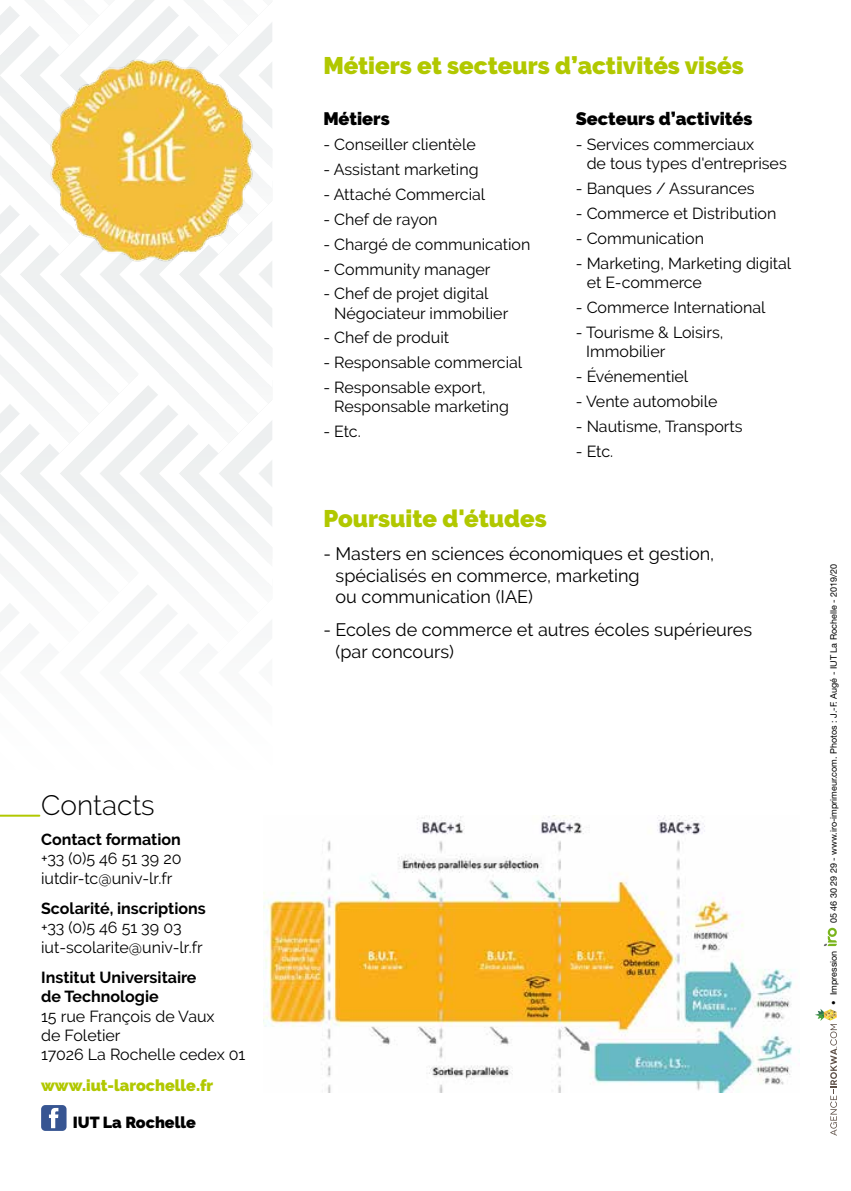
<style>
.page{position:relative;width:851px;height:1191px;background:#fff}
.page>*{position:absolute;margin:0;border:0;box-sizing:border-box;transform-origin:0 0}
.t1{font:300 28px "Raleway";color:#000}
.t2{font:900 24px "Raleway";color:#b1c800}
.t3{font:18px/21.6px "Raleway";color:#000}
.t4{font:900 18px "Raleway";color:#000}
.t5{font:16px/19.2px "Raleway";color:#000}
.t6{font:700 16px/19.2px "Raleway";color:#000}
.t7{font:900 16px "Raleway";color:#b1c800}
.t8{font:900 16px "Raleway";color:#000}
.t9{font:9px "Helvetica Neue LT Std";color:#000}
</style>
<div class="page">
<svg style="left:0;top:0;width:272px;height:622px"></svg>
<svg style="left:815px;top:1009px;width:21px;height:126px"></svg>
<svg style="left:823px;top:927px;width:13px;height:19px"></svg>
<div style="left:41px;top:1105px;width:25px;height:25px;background:#375592;border-radius:4px"></div>
<svg style="left:49px;top:1107px;width:9px;height:21px"></svg>
<hr style="left:0;top:814px;width:39px;height:2px;background:#b1c800">
<img style="left:263px;top:815px;width:536px;height:277px">
<img style="left:42px;top:51px;width:230px;height:224px">
<h1 class="t1" style="left:41px;top:788px;width:115px">Contacts</h1>
<p class="t6" style="left:41px;top:830px;width:141px">Contact formation</p>
<p class="t5" style="left:41px;top:849px;width:142px">+33 (0)5 46 51 39 20 iutdir-tc@univ-lr.fr</p>
<p class="t6" style="left:41px;top:899px;width:166px">Scolarité, inscriptions</p>
<p class="t5" style="left:41px;top:918px;width:163px">+33 (0)5 46 51 39 03 iut-scolarite@univ-lr.fr</p>
<p class="t6" style="left:41px;top:968px;width:157px">Institut Universitaire de Technologie</p>
<p class="t5" style="left:41px;top:1006px;width:206px">15 rue François de Vaux<br>de Foletier<br>17026 La Rochelle cedex 01</p>
<p class="t7" style="left:41px;top:1075px;width:173px">www.iut-larochelle.fr</p>
<p class="t8" style="left:73px;top:1113px;width:124px">IUT La Rochelle</p>
<h2 class="t2" style="left:323px;top:51px;width:422px">Métiers et secteurs d’activités visés</h2>
<p class="t4" style="left:323px;top:108px;width:68px">Métiers</p>
<p class="t5" style="left:323px;top:135px;width:154px">- Conseiller clientèle</p>
<p class="t5" style="left:323px;top:160px;width:157px">- Assistant marketing</p>
<p class="t5" style="left:323px;top:185px;width:163px">- Attaché Commercial</p>
<p class="t5" style="left:323px;top:209px;width:116px">- Chef de rayon</p>
<p class="t5" style="left:323px;top:234px;width:208px">- Chargé de communication</p>
<p class="t5" style="left:323px;top:259px;width:169px">- Community manager</p>
<p class="t5" style="left:334px;top:284px;width:175px;text-indent:-11px">- Chef de projet digital<br>Négociateur immobilier</p>
<p class="t5" style="left:323px;top:328px;width:127px">- Chef de produit</p>
<p class="t5" style="left:323px;top:353px;width:200px">- Responsable commercial</p>
<p class="t5" style="left:334px;top:378px;width:176px;text-indent:-11px">- Responsable export,<br>Responsable marketing</p>
<p class="t5" style="left:323px;top:422px;width:39px">- Etc.</p>
<p class="t4" style="left:575px;top:108px;width:178px">Secteurs d’activités</p>
<p class="t5" style="left:586px;top:135px;width:202px;text-indent:-11px">- Services commerciaux<br>de tous types d'entreprises</p>
<p class="t5" style="left:575px;top:179px;width:180px">- Banques / Assurances</p>
<p class="t5" style="left:575px;top:204px;width:202px">- Commerce et Distribution</p>
<p class="t5" style="left:575px;top:229px;width:130px">- Communication</p>
<p class="t5" style="left:586px;top:253px;width:206px;text-indent:-11px">- Marketing, Marketing digital et E-commerce</p>
<p class="t5" style="left:575px;top:298px;width:191px">- Commerce International</p>
<p class="t5" style="left:586px;top:322px;width:139px;text-indent:-10px">- Tourisme &amp; Loisirs,<br>Immobilier</p>
<p class="t5" style="left:575px;top:366px;width:114px">- Événementiel</p>
<p class="t5" style="left:575px;top:391px;width:143px">- Vente automobile</p>
<p class="t5" style="left:575px;top:416px;width:168px">- Nautisme, Transports</p>
<p class="t5" style="left:575px;top:441px;width:39px">- Etc.</p>
<h2 class="t2" style="left:323px;top:505px;width:225px">Poursuite d'études</h2>
<p class="t3" style="left:335px;top:543px;width:380px;text-indent:-12px">- Masters en sciences économiques et gestion, spécialisés en commerce, marketing<br>ou communication (IAE)</p>
<p class="t3" style="left:335px;top:619px;width:418px;text-indent:-12px">- Ecoles de commerce et autres écoles supérieures (par concours)</p>
<p class="t9" style="left:828px;top:923px;width:361px;rotate:-90deg">05 46 30 29 29 - www.iro-imprimeur.com. Photos : J.-F. Augé - IUT La Rochelle - 2019/20</p>
<p class="t9" style="left:828px;top:1004px;width:55px;rotate:-90deg">• Impression</p>
</div>
